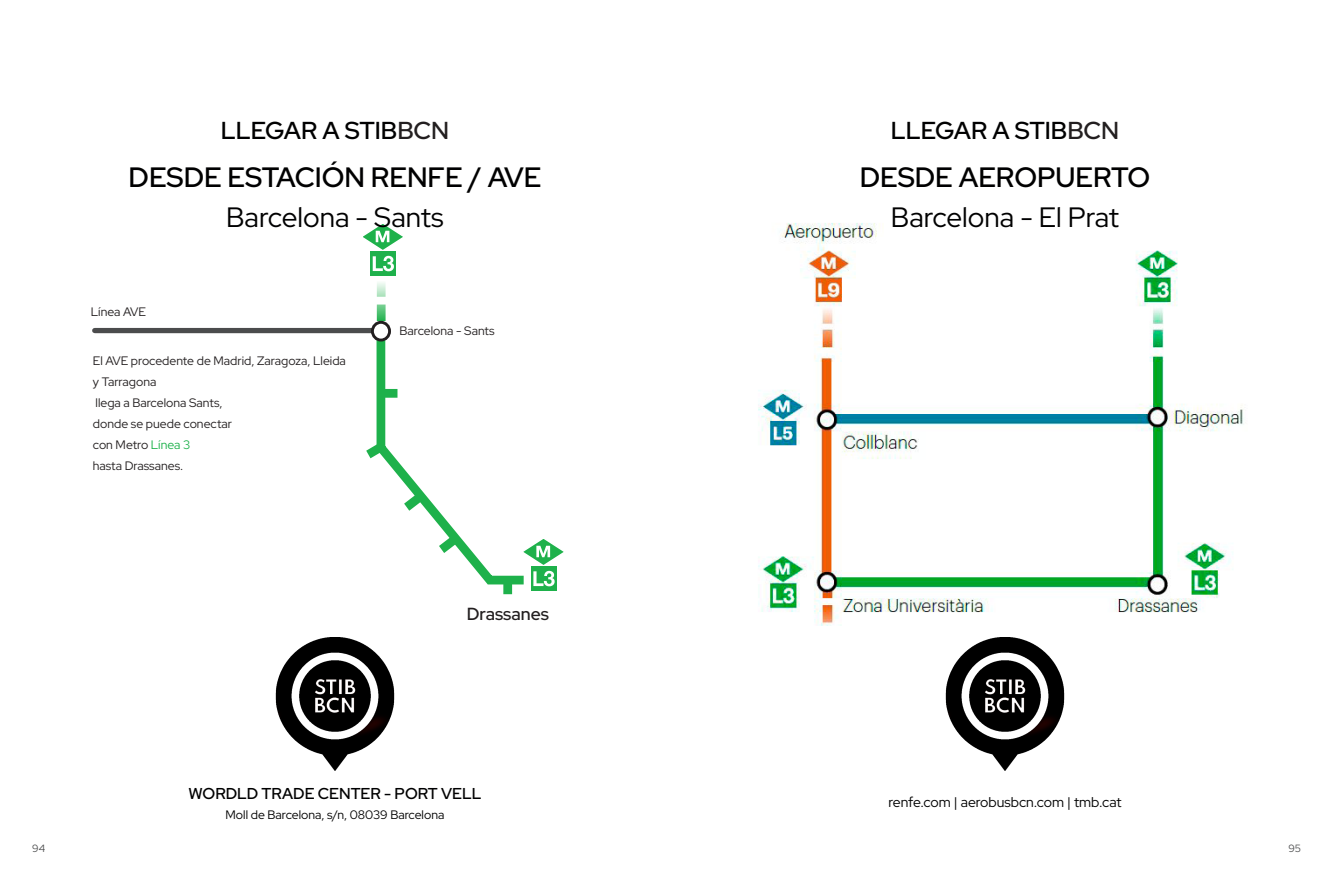
<style>
.page{position:relative;width:1340px;height:893px;background:#fff}
.page>*{position:absolute;margin:0;border:0;box-sizing:border-box;transform-origin:0 0}
.intro_carta{font:600 28px "Red Hat Display";color:#000001}
.intro_carta-2{font:28px "Red Hat Display";color:#000001}
.intro_carta-3{font:600 24.5px "Red Hat Display";color:#000001}
.t1{font:600 17.5px "Red Hat Display";color:#231f20}
.intro_carta-4{font:600 15.75px "Red Hat Display";color:#000001}
.intro_carta-5{font:14px "Red Hat Display";color:#000001}
.t2{font:12.25px/21px "Red Hat Display";color:#231f20}
.intro_carta-6{font:12.25px "Red Hat Display";color:#000001}
.FOLIO{font:10.5px "Red Hat Display";color:#4b4c4d}
.s1{color:#231f20}
.s2{color:#1eb14b}
</style>
<div class="page">
<div style="left:95px;top:328px;width:284px;height:5px;background:#4b4c4d"></div>
<svg style="left:377px;top:282px;width:8px;height:39px"></svg>
<div style="left:503px;top:578px;width:9px;height:16px;background:#1eb14b"></div>
<div style="left:531px;top:566px;width:25px;height:25px;background:#1eb14b"></div>
<div style="left:370px;top:251px;width:25px;height:25px;background:#1eb14b"></div>
<svg style="left:363px;top:224px;width:40px;height:47px"></svg>
<svg style="left:355px;top:333px;width:209px;height:256px"></svg>
<div style="left:372px;top:322px;width:17px;height:18px;background:#fff;border-radius:50%"></div>
<div style="left:371px;top:321px;width:20px;height:20px;border:3px solid #231f20;border-radius:50%"></div>
<img style="left:275px;top:638px;width:120px;height:133px">
<img style="left:758px;top:223px;width:486px;height:415px">
<img style="left:945px;top:638px;width:120px;height:133px">
<p class="intro_carta-3" style="left:221px;top:115px;width:230px">LLEGAR A STIB<span class="s1">BCN</span></p>
<p class="intro_carta" style="left:129px;top:159px;width:414px">DESDE ESTACIÓN RENFE / AVE</p>
<p class="intro_carta-2" style="left:226px;top:199px;width:219px">Barcelona - Sants</p>
<p class="t2" style="left:91px;top:301px;width:57px">Línea AVE</p>
<p class="t2" style="left:93px;top:350px;width:254px">El AVE procedente de Madrid, Zaragoza, Lleida y Tarragona</p>
<p class="t2" style="left:93px;top:392px;width:141px">llega a Barcelona Sants, donde se puede conectar</p>
<p class="t2" style="left:93px;top:434px;width:99px">con Metro <span class="s2">Línea 3 </span>hasta Drassanes.</p>
<p class="t2" style="left:399px;top:320px;width:97px">Barcelona - Sants</p>
<p class="t1" style="left:467px;top:602px;width:84px">Drassanes</p>
<p class="FOLIO" style="left:32px;top:841px;width:14px">94</p>
<p class="intro_carta-4" style="left:188px;top:783px;width:294px">WORDLD TRADE CENTER - PORT VELL</p>
<p class="intro_carta-6" style="left:226px;top:806px;width:220px">Moll de Barcelona, s/n, 08039 Barcelona</p>
<p class="intro_carta-3" style="left:890px;top:115px;width:230px">LLEGAR A STIB<span class="s1">BCN</span></p>
<p class="intro_carta" style="left:859px;top:159px;width:292px">DESDE AEROPUERTO</p>
<p class="intro_carta-2" style="left:891px;top:199px;width:229px">Barcelona - El Prat</p>
<p class="intro_carta-5" style="left:888px;top:793px;width:234px">renfe.com | aerobusbcn.com | tmb.cat</p>
<p class="FOLIO" style="left:1288px;top:841px;width:14px">95</p>
</div>
